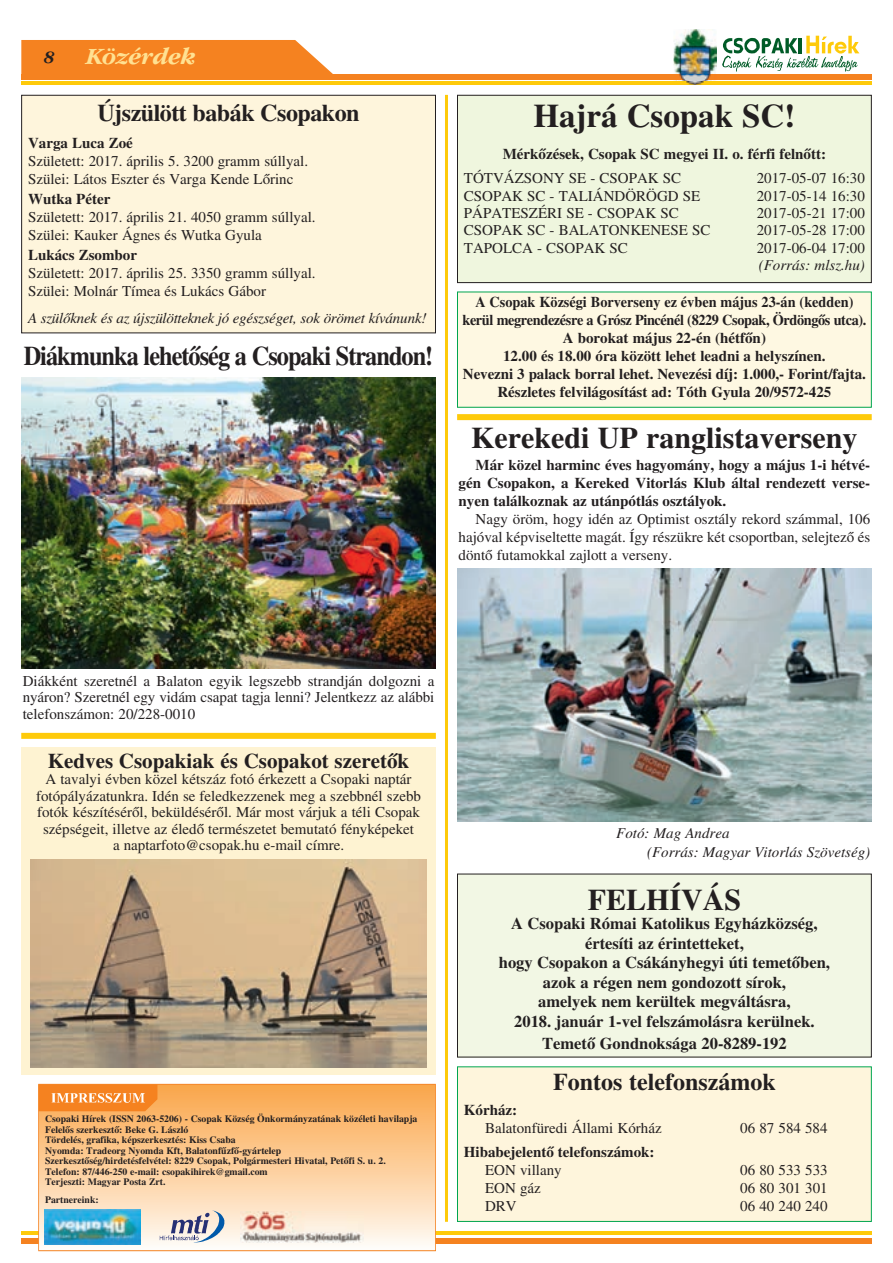
<style>
.page{position:relative;width:893px;height:1263px;background:#fff}
.page>*{position:absolute;margin:0;border:0;box-sizing:border-box;transform-origin:0 0}
.t1{font:33px "Hu Times Bold";color:#231f20}
.t2{font:30px "Hu Times Bold";color:#231f20}
.t3{font:27px "Hu Times Bold";letter-spacing:-.04em;color:#231f20;scale:.9 1}
.t4{font:24px "Hu Times Bold";letter-spacing:-.02em;color:#231f20}
.t5{font:24px "Hu Times Bold";color:#231f20}
.t6{font:italic 24px "Garamond HU Bold";letter-spacing:-.015em;color:#ffe192}
.t7{font:21px "Hu Times Bold";color:#231f20}
.t8{font:italic 18px "Garamond HU Bold";color:#231f20}
.t9{font:16.5px/19.5px "Hu Times Bold";color:#231f20;text-align:center}
.t10{font:15px/16.5px "Hu Times Roman";color:#231f20}
.t11{font:15px/18px "Hu Times Bold";color:#231f20;text-align:center;scale:.95 1}
.t12{font:15px/18px "Hu Times Bold";color:#231f20;text-align:justify}
.t13{font:15px "Hu Times Italic";color:#231f20}
.t14{font:9.75px/10.5px "Hu Times Bold";color:#231f20}
</style>
<div class="page">
<hr style="left:21px;top:82px;width:851px;height:3px;background:#feca0a">
<div style="left:21px;top:74px;width:851px;height:5px;background:#f58220"></div>
<div style="left:21px;top:40px;width:312px;height:34px;background:#f58220"></div>
<svg style="left:722px;top:36px;width:137px;height:36px"></svg>
<img style="left:674px;top:29px;width:43px;height:53px">
<img style="left:686px;top:82px;width:18px;height:3px">
<img style="left:674px;top:74px;width:43px;height:5px">
<div style="left:21px;top:1238px;width:851px;height:5px;background:#f58220"></div>
<hr style="left:21px;top:1231px;width:851px;height:3px;background:#feca0a">
<div style="left:22px;top:95px;width:413px;height:238px;background:#fef5dc"></div>
<div style="left:21px;top:95px;width:415px;height:238px;border:1px solid #231f20"></div>
<svg style="left:38px;top:1084px;width:398px;height:167px;background:#fbcb96"></svg>
<img style="left:45px;top:1209px;width:95px;height:35px">
<img style="left:240px;top:1211px;width:124px;height:31px">
<svg style="left:39px;top:1084px;width:118px;height:27px;background:#f6903a"></svg>
<svg style="left:160px;top:1210px;width:64px;height:32px;background:#c3c0c5"></svg>
<div style="left:457px;top:1067px;width:414px;height:154px;background:#fef5dc"></div>
<div style="left:457px;top:1066px;width:415px;height:156px;border:1px solid #00a54f"></div>
<div style="left:457px;top:95px;width:414px;height:188px;background:#eff6de"></div>
<div style="left:457px;top:95px;width:415px;height:188px;border:1px solid #231f20"></div>
<hr style="left:445px;top:95px;width:3px;height:1127px;background:#feca0a">
<div style="left:21px;top:747px;width:415px;height:328px;background:#fef3d2"></div>
<img style="left:30px;top:860px;width:397px;height:207px">
<img style="left:21px;top:377px;width:415px;height:291px">
<div style="left:21px;top:733px;width:415px;height:6px;background:#feca0a"></div>
<img style="left:457px;top:568px;width:415px;height:254px">
<div style="left:457px;top:874px;width:414px;height:183px;background:#f2f7e4"></div>
<div style="left:457px;top:874px;width:415px;height:183px;border:1px solid #231f20"></div>
<div style="left:457px;top:414px;width:415px;height:6px;background:#feca0a"></div>
<div style="left:457px;top:292px;width:414px;height:115px;background:#fef8e2"></div>
<div style="left:457px;top:292px;width:415px;height:116px;border:1px solid #00a54f"></div>
<p class="t8" style="left:44px;top:50px;width:12px">8</p>
<h3 class="t6" style="left:87px;top:47px;width:111px">Közérdek</h3>
<h3 class="t4" style="left:97px;top:104px;width:264px">Újszülött babák Csopakon</h3>
<p class="t12" style="left:28px;top:136px;width:106px">Varga Luca Zoé</p>
<p class="t10" style="left:28px;top:154px;width:282px;line-height:18.1px">Született: 2017. április 5. 3200 gramm súllyal.<br>Szülei: Látos Eszter és Varga Kende Lõrinc</p>
<p class="t12" style="left:28px;top:191px;width:84px">Wutka Péter</p>
<p class="t10" style="left:28px;top:209px;width:289px;line-height:18.1px">Született: 2017. április 21. 4050 gramm súllyal.<br>Szülei: Kauker Ágnes és Wutka Gyula</p>
<p class="t12" style="left:28px;top:247px;width:111px">Lukács Zsombor</p>
<p class="t10" style="left:28px;top:265px;width:289px;line-height:18.1px">Született: 2017. április 25. 3350 gramm súllyal.<br>Szülei: Molnár Tímea és Lukács Gábor</p>
<p class="t13" style="left:28px;top:313px;width:400px">A szülõknek és az újszülötteknek jó egészséget, sok örömet kívánunk!</p>
<h3 class="t3" style="left:24px;top:346px;width:457px">Diákmunka lehetõség a Csopaki Strandon!</h3>
<h1 class="t1" style="left:533px;top:104px;width:263px">Hajrá Csopak SC!</h1>
<p class="t12" style="left:503px;top:146px;width:325px">Mérkõzések, Csopak SC megyei II. o. férfi felnõtt:</p>
<p class="t10" style="left:464px;top:171px;width:219px">TÓTVÁZSONY SE - CSOPAK SC</p>
<p class="t10" style="left:757px;top:171px;width:110px">2017-05-07 16:30</p>
<p class="t10" style="left:464px;top:189px;width:238px">CSOPAK SC - TALIÁNDÖRÖGD SE</p>
<p class="t10" style="left:757px;top:189px;width:110px">2017-05-14 16:30</p>
<p class="t10" style="left:464px;top:206px;width:216px">PÁPATESZÉRI SE - CSOPAK SC</p>
<p class="t10" style="left:757px;top:206px;width:110px">2017-05-21 17:00</p>
<p class="t10" style="left:464px;top:223px;width:248px">CSOPAK SC - BALATONKENESE SC</p>
<p class="t10" style="left:757px;top:223px;width:110px">2017-05-28 17:00</p>
<p class="t10" style="left:464px;top:241px;width:166px">TAPOLCA - CSOPAK SC</p>
<p class="t10" style="left:757px;top:241px;width:110px">2017-06-04 17:00</p>
<p class="t13" style="left:759px;top:260px;width:108px">(Forrás: mlsz.hu)</p>
<p class="t11" style="left:462px;top:294px;width:427px">A Csopak Községi Borverseny ez évben május 23-án (kedden) kerül megrendezésre a Grósz Pincénél (8229 Csopak, Ördöngõs utca).<br>A borokat május 22-én (hétfõn)<br>12.00 és 18.00 óra között lehet leadni a helyszínen.<br>Nevezni 3 palack borral lehet. Nevezési díj: 1.000,- Forint/fajta.<br>Részletes felvilágosítást ad: Tóth Gyula 20/9572-425</p>
<h2 class="t2" style="left:471px;top:427px;width:388px">Kerekedi UP ranglistaverseny</h2>
<p class="t12" style="left:459px;top:457px;width:413px;text-indent:17px">Már közel harminc éves hagyomány, hogy a május 1-i hétvé&shy;gén Csopakon, a Kereked Vitorlás Klub által rendezett verse&shy;nyen találkoznak az utánpótlás osztályok.</p>
<p class="t10" style="left:459px;top:511px;width:413px;line-height:18px;text-align:justify;text-indent:17px">Nagy öröm, hogy idén az Optimist osztály rekord számmal, 106 hajóval képviseltette magát. Így részükre két csoportban, selejtezõ és döntõ futamokkal zajlott a verseny.</p>
<p class="t10" style="left:23px;top:674px;width:413px;text-align:justify">Diákként szeretnél a Balaton egyik legszebb strandján dolgozni a nyáron? Szeretnél egy vidám csapat tagja lenni? Jelentkezz az alábbi telefonszámon: 20/228-0010</p>
<h3 class="t7" style="left:48px;top:753px;width:363px">Kedves Csopakiak és Csopakot szeretõk</h3>
<p class="t10" style="left:36px;top:772px;width:386px;text-align:center">A tavalyi évben közel kétszáz fotó érkezett a Csopaki naptár fotópályázatunkra. Idén se feledkezzenek meg a szebbnél szebb fotók készítésérõl, beküldésérõl. Már most várjuk a téli Csopak szépségeit, illetve az éledõ természetet bemutató fényképeket<br>a naptarfoto@csopak.hu e-mail címre.</p>
<p class="t14" style="left:45px;top:1114px;width:374px">Csopaki Hírek (ISSN 2063-5206) - Csopak Község Önkormányzatának közéleti havilapja Felelõs szerkesztõ: Beke G. László<br>Tördelés, grafika, képszerkesztés: Kiss Csaba<br>Nyomda: Tradeorg Nyomda Kft, Balatonfûzfõ-gyártelep<br>Szerkesztõség/hirdetésfelvétel: 8229 Csopak, Polgármesteri Hivatal, Petõfi S. u. 2.<br>Telefon: 87/446-250 e-mail: csopakihirek@gmail.com<br>Terjeszti: Magyar Posta Zrt.</p>
<p class="t14" style="left:45px;top:1195px;width:55px">Partnereink:</p>
<p class="t13" style="left:616px;top:828px;width:115px">Fotó: Mag Andrea</p>
<p class="t13" style="left:647px;top:847px;width:225px">(Forrás: Magyar Vitorlás Szövetség)</p>
<h2 class="t2" style="left:588px;top:889px;width:155px">FELHÍVÁS</h2>
<p class="t9" style="left:499px;top:916px;width:333px">A Csopaki Római Katolikus Egyházközség, értesíti az érintetteket,<br>hogy Csopakon a Csákányhegyi úti temetõben, azok a régen nem gondozott sírok,<br>amelyek nem kerültek megváltásra,<br>2018. január 1-vel felszámolásra kerülnek.</p>
<p class="t9" style="left:542px;top:1036px;width:246px">Temetõ Gondnoksága 20-8289-192</p>
<h3 class="t5" style="left:553px;top:1073px;width:224px">Fontos telefonszámok</h3>
<p class="t12" style="left:464px;top:1102px;width:55px">Kórház:</p>
<p class="t10" style="left:485px;top:1121px;width:178px">Balatonfüredi Állami Kórház</p>
<p class="t10" style="left:740px;top:1121px;width:89px">06 87 584 584</p>
<p class="t12" style="left:464px;top:1144px;width:192px">Hibabejelentõ telefonszámok:</p>
<p class="t10" style="left:485px;top:1163px;width:78px">EON villany</p>
<p class="t10" style="left:740px;top:1163px;width:89px">06 80 533 533</p>
<p class="t10" style="left:485px;top:1181px;width:57px">EON gáz</p>
<p class="t10" style="left:740px;top:1181px;width:89px">06 80 301 301</p>
<p class="t10" style="left:485px;top:1199px;width:33px">DRV</p>
<p class="t10" style="left:740px;top:1199px;width:89px">06 40 240 240</p>
</div>
